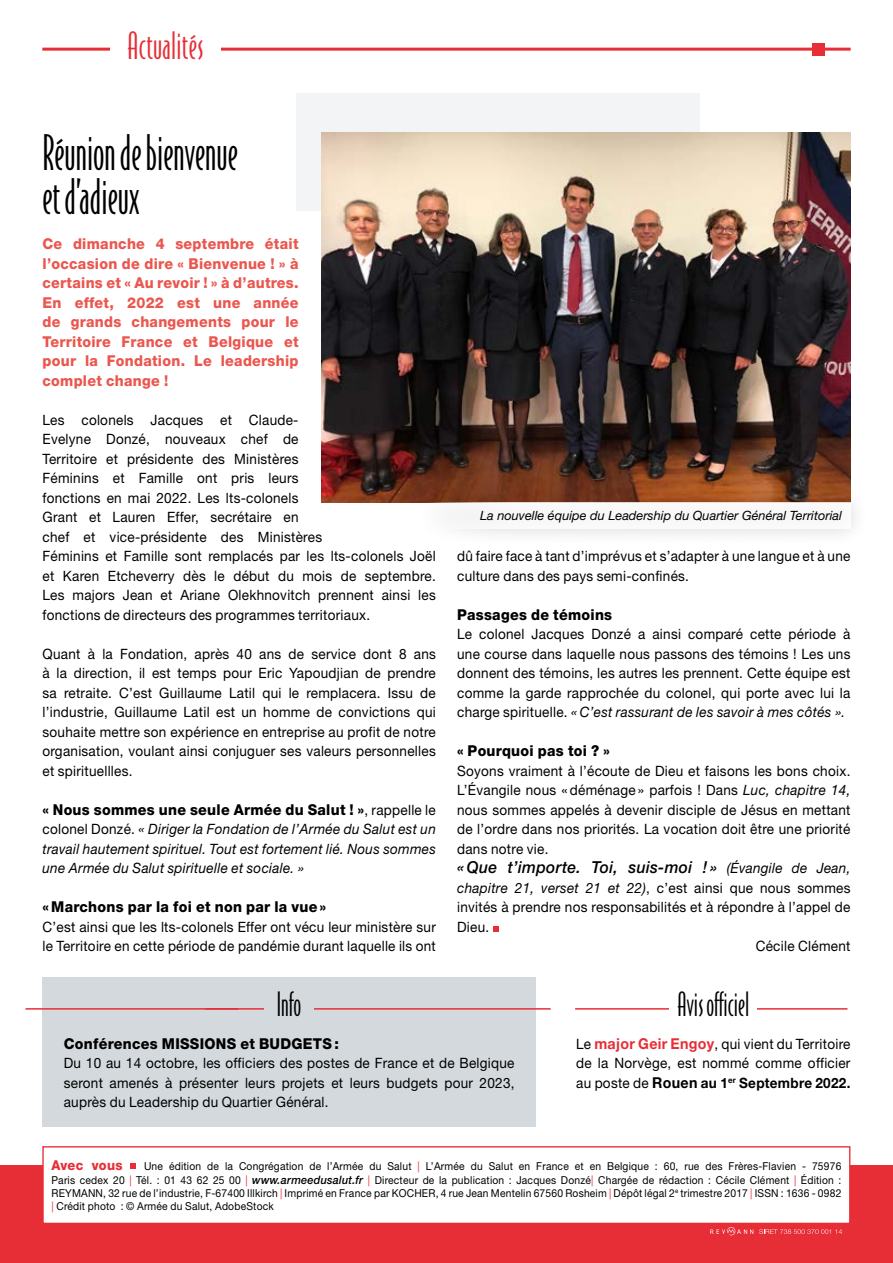
<style>
.page{position:relative;width:893px;height:1263px;background:#fff}
.page>*{position:absolute;margin:0;border:0;box-sizing:border-box;transform-origin:0 0}
.t1{font:46.5px/43.8px "Bodega Sans Light Oldstyle";color:#000;scale:.9 1}
.t2{font:35.85px "Bodega Sans Light Oldstyle";letter-spacing:.01em;color:#e72e36;scale:.95 1}
.t3{font:31.8px "Bodega Sans Light Oldstyle";color:#000;scale:.9 1}
.t4{font:italic 500 16.5px "Helvetica Neue LT Std";letter-spacing:.02em;color:#000;scale:.95 1}
.t5{font:800 15px/19.5px "Helvetica Neue LT Std";letter-spacing:.02em;color:#eb564e;text-align:justify;scale:.95 1}
.t6{font:800 15px "Helvetica Neue LT Std";letter-spacing:.02em;color:#000;scale:.95 1}
.t7{font:14.25px/19.5px "Helvetica Neue LT Std";letter-spacing:.02em;color:#000;text-align:justify;scale:.95 1}
.t8{font:italic 14.25px/19.5px "Helvetica Neue LT Std";letter-spacing:.02em;color:#000;text-align:justify;scale:.95 1}
.t9{font:800 13.65px "Helvetica Neue LT Std";letter-spacing:.02em;color:#e72e36;scale:.94 1}
.t10{font:italic 12.75px "Helvetica Neue LT Std";color:#000}
.t11{font:10.95px/13.4px "Helvetica Neue LT Std";letter-spacing:.02em;color:#000;text-align:justify;scale:.94 1}
.s1{font-weight:400;font-size:14.25px}
.s2{font-style:normal}
.s3{font-style:italic}
.s4{font-weight:700;font-size:15px;color:#e72e36}
.s5{font-weight:700;font-size:15px}
.s6{font-weight:700}
.s7{color:#e72e36}
.s8{font-weight:500;font-style:italic;font-size:11.55px}
</style>
<div class="page">
<hr style="left:892px;top:1129px;width:1px;height:134px;background:#e72e36">
<div style="left:296px;top:93px;width:404px;height:117px;background:#f2f4f6"></div>
<div style="left:43px;top:977px;width:493px;height:150px;background:#d3d9dd"></div>
<svg style="left:493px;top:926px;width:5px;height:6px"></svg>
<hr style="left:575px;top:1008px;width:145px;height:2px;background:#e72e36">
<hr style="left:703px;top:1008px;width:144px;height:2px;background:#e72e36">
<img style="left:321px;top:132px;width:529px;height:370px">
<hr style="left:26px;top:1008px;width:212px;height:2px;background:#e72e36">
<hr style="left:205px;top:1008px;width:346px;height:2px;background:#e72e36">
<div style="left:264px;top:990px;width:50px;height:26px;background:#d3d9dd"></div>
<div style="left:669px;top:990px;width:88px;height:27px;background:#fff"></div>
<div style="left:411px;top:484px;width:458px;height:63px;background:#000;opacity:.2"></div>
<div style="left:322px;top:503px;width:528px;height:26px;background:#f8f8f8"></div>
<div style="left:0;top:1166px;width:893px;height:97px;background:#e72e36"></div>
<div style="left:43px;top:1147px;width:807px;height:76px;background:#fff"></div>
<svg style="left:131px;top:1163px;width:5px;height:6px"></svg>
<div style="left:42px;top:1146px;width:808px;height:78px;border:1px solid #e72e36"></div>
<svg style="left:759px;top:1229px;width:83px;height:5px"></svg>
<svg style="left:710px;top:1227px;width:43px;height:8px"></svg>
<hr style="left:42px;top:48px;width:809px;height:3px;background:#e72e36">
<div style="left:812px;top:43px;width:13px;height:12px;background:#e72e36"></div>
<div style="left:111px;top:0;width:110px;height:59px;background:#fff"></div>
<h2 class="t2" style="left:128px;top:25px;width:82px">Actualités</h2>
<h1 class="t1" style="left:43px;top:130px;width:218px">Réunion de bienvenue et d’adieux</h1>
<p class="t5" style="left:43px;top:234px;width:271px">Ce dimanche 4 septembre était l’occasion de dire « Bienvenue ! » à certains et « Au revoir ! » à d’autres.<br>En effet, 2022 est une année de grands changements pour le Territoire France et Belgique et pour la Fondation. Le leadership complet change !</p>
<p class="t7" style="left:43px;top:409px;width:416px;text-align:left">Les colonels Jacques et Claude-<br>Evelyne Donzé, nouveaux chef de<br>Territoire et présidente des Ministères<br>Féminins et Famille ont pris leurs<br>fonctions en mai 2022. Les lts-colonels<br>Grant et Lauren Effer, secrétaire en<br>chef et vice-présidente des Ministères<br>Féminins et Famille sont remplacés par les lts-colonels Joël et Karen Etcheverry dès le début du mois de septembre.<br>Les majors Jean et Ariane Olekhnovitch prennent ainsi les fonctions de directeurs des programmes territoriaux.</p>
<p class="t7" style="left:43px;top:643px;width:416px">Quant à la Fondation, après 40 ans de service dont 8 ans à la direction, il est temps pour Eric Yapoudjian de prendre sa retraite. C’est Guillaume Latil qui le remplacera. Issu de l’industrie, Guillaume Latil est un homme de convictions qui souhaite mettre son expérience en entreprise au profit de notre organisation, voulant ainsi conjuguer ses valeurs personnelles et spirituellles.</p>
<p class="t6" style="left:43px;top:800px;width:416px">« Nous sommes une seule Armée du Salut ! »<span class="s1">, rappelle le</span></p>
<p class="t8" style="left:43px;top:819px;width:416px"><span class="s2">colonel Donzé.</span> « Diriger la Fondation de l’Armée du Salut est un travail hautement spirituel. Tout est fortement lié. Nous sommes une Armée du Salut spirituelle et sociale. »</p>
<p class="t6" style="left:43px;top:898px;width:300px">« Marchons par la foi et non par la vue »</p>
<p class="t7" style="left:43px;top:916px;width:416px">C’est ainsi que les lts-colonels Effer ont vécu leur ministère sur le Territoire en cette période de pandémie durant laquelle ils ont</p>
<p class="t10" style="left:480px;top:508px;width:363px">La nouvelle équipe du Leadership du Quartier Général Territorial</p>
<p class="t7" style="left:457px;top:546px;width:415px">dû faire face à tant d’imprévus et s’adapter à une langue et à une culture dans des pays semi-confinés.</p>
<p class="t6" style="left:457px;top:605px;width:165px">Passages de témoins</p>
<p class="t7" style="left:457px;top:624px;width:416px">Le colonel Jacques Donzé a ainsi comparé cette période à une course dans laquelle nous passons des témoins ! Les uns donnent des témoins, les autres les prennent. Cette équipe est comme la garde rapprochée du colonel, qui porte avec lui la charge spirituelle. <span class="s3">« C’est rassurant de les savoir à mes côtés ».</span></p>
<p class="t6" style="left:457px;top:742px;width:162px">« Pourquoi pas toi ? »</p>
<p class="t7" style="left:457px;top:760px;width:416px">Soyons vraiment à l’écoute de Dieu et faisons les bons choix.<br>L’Évangile nous « déménage » parfois ! Dans <span class="s3">Luc, chapitre 14, </span>nous sommes appelés à devenir disciple de Jésus en mettant de l’ordre dans nos priorités. La vocation doit être une priorité dans notre vie.</p>
<p class="t4" style="left:457px;top:857px;width:416px">« Que t’importe. Toi, suis-moi ! » <span class="s1">(Évangile de Jean,</span></p>
<p class="t8" style="left:457px;top:877px;width:416px">chapitre 21, verset 21 et 22)<span class="s2">, c’est ainsi que nous sommes</span></p>
<p class="t7" style="left:457px;top:897px;width:416px">invités à prendre nos responsabilités et à répondre à l’appel de</p>
<p class="t7" style="left:457px;top:916px;width:35px">Dieu.</p>
<p class="t7" style="left:756px;top:936px;width:101px">Cécile Clément</p>
<h3 class="t3" style="left:277px;top:986px;width:29px">Info</h3>
<h3 class="t3" style="left:677px;top:986px;width:81px">Avis officiel</h3>
<p class="t6" style="left:64px;top:1034px;width:291px">Conférences MISSIONS et BUDGETS:</p>
<p class="t7" style="left:64px;top:1053px;width:476px">Du 10 au 14 octobre, les officiers des postes de France et de Belgique seront amenés à présenter leurs projets et leurs budgets pour 2023, auprès du Leadership du Quartier Général.</p>
<p class="t7" style="left:576px;top:1033px;width:290px">Le <span class="s4">major Geir Engoy</span>, qui vient du Territoire de la Norvège, est nommé comme officier au poste de <span class="s5">Rouen</span> <span class="s6">au 1</span><sup>er</sup> <span class="s6">Septembre 2022.</span></p>
<p class="t9" style="left:51px;top:1157px;width:77px">Avec vous</p>
<p class="t11" style="left:51px;top:1159px;width:842px;text-indent:93px">Une édition de la Congrégation de l’Armée du Salut <span class="s7">|</span> L’Armée du Salut en France et en Belgique : 60, rue des Frères-Flavien - 75976<br>Paris cedex 20 <span class="s7">|</span> Tél. : 01 43 62 25 00 <span class="s7">|</span> <span class="s8">www.armeedusalut.fr</span> <span class="s7">|</span> Directeur de la publication : Jacques Donzé<span class="s7">|</span> Chargée de rédaction : Cécile Clément <span class="s7">|</span> Édition :<br>REYMANN, 32 rue de l’industrie, F-67400 Illkirch <span class="s7">|</span> Imprimé en France par KOCHER, 4 rue Jean Mentelin 67560 Rosheim <span class="s7">|</span> Dépôt légal 2<sup>e</sup> trimestre 2017 <span class="s7">|</span> ISSN : 1636 - 0982 <span class="s7">|</span> Crédit photo : © Armée du Salut, AdobeStock</p>
</div>
